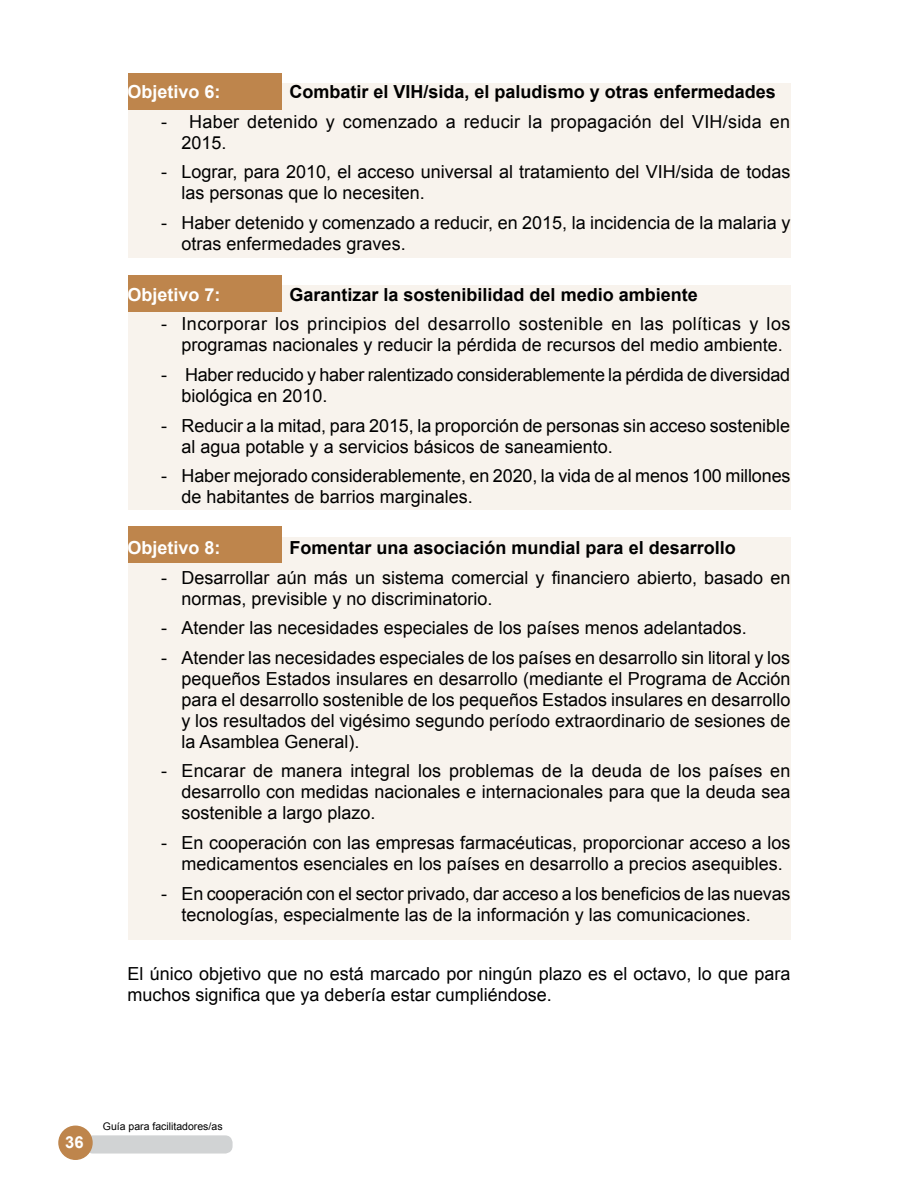
<style>
.page{position:relative;width:918px;height:1188px;background:#fff}
.page>*{position:absolute;margin:0;border:0;box-sizing:border-box;transform-origin:0 0}
.t1{font:18px/21px "Arial";color:#000}
.t2{font:700 18px "Arial";color:#000}
.t3{font:18px/21px "Arial";letter-spacing:.02em;color:#000}
.t4{font:700 18px "Arial";color:#fff}
.t5{font:700 16.5px "Arial";color:#fff}
.t6{font:10.5px "Arial";color:#000}
</style>
<div class="page">
<div style="left:86px;top:1136px;width:146px;height:17px;background:#d1d3d4;border-radius:7px"></div>
<div style="left:86px;top:1135px;width:147px;height:19px;border:2px solid #d1d3d4;border-radius:7px"></div>
<div style="left:59px;top:1126px;width:33px;height:33px;background:#be854c;border-radius:50%"></div>
<div style="left:58px;top:1126px;width:35px;height:34px;border:2px solid #be854c;border-radius:50%"></div>
<div style="left:128px;top:84px;width:662px;height:174px;background:#f8f3ed"></div>
<div style="left:128px;top:286px;width:662px;height:224px;background:#f8f3ed"></div>
<div style="left:128px;top:537px;width:662px;height:403px;background:#f8f3ed"></div>
<div style="left:128px;top:526px;width:154px;height:37px;background:#be854c"></div>
<div style="left:128px;top:275px;width:154px;height:37px;background:#be854c"></div>
<div style="left:128px;top:73px;width:154px;height:37px;background:#be854c"></div>
<p class="t4" style="left:128px;top:80px;width:95px">Objetivo 6:</p>
<p class="t2" style="left:290px;top:80px;width:488px">Combatir el VIH/sida, el paludismo y otras enfermedades</p>
<p class="t1" style="left:182px;top:111px;width:610px;text-indent:-20px">- Haber detenido y comenzado a reducir la propagación del VIH/sida en<br>2015.</p>
<p class="t1" style="left:182px;top:162px;width:610px;text-indent:-20px">- Lograr, para 2010, el acceso universal al tratamiento del VIH/sida de todas las personas que lo necesiten.</p>
<p class="t1" style="left:182px;top:212px;width:610px;text-indent:-20px">- Haber detenido y comenzado a reducir, en 2015, la incidencia de la malaria y otras enfermedades graves.</p>
<p class="t4" style="left:128px;top:283px;width:95px">Objetivo 7:</p>
<p class="t2" style="left:290px;top:283px;width:410px">Garantizar la sostenibilidad del medio ambiente</p>
<p class="t3" style="left:182px;top:314px;width:610px;text-indent:-20px">- Incorporar los principios del desarrollo sostenible en las políticas y los programas nacionales y reducir la pérdida de recursos del medio ambiente.</p>
<p class="t1" style="left:182px;top:364px;width:610px;text-indent:-20px">- Haber reducido y haber ralentizado considerablemente la pérdida de diversidad biológica en 2010.</p>
<p class="t1" style="left:182px;top:415px;width:610px;text-indent:-20px">- Reducir a la mitad, para 2015, la proporción de personas sin acceso sostenible al agua potable y a servicios básicos de saneamiento.</p>
<p class="t1" style="left:182px;top:466px;width:611px;text-indent:-20px">- Haber mejorado considerablemente, en 2020, la vida de al menos 100 millones de habitantes de barrios marginales.</p>
<p class="t4" style="left:128px;top:536px;width:95px">Objetivo 8:</p>
<p class="t2" style="left:290px;top:536px;width:448px">Fomentar una asociación mundial para el desarrollo</p>
<p class="t1" style="left:182px;top:567px;width:610px;text-indent:-20px">- Desarrollar aún más un sistema comercial y financiero abierto, basado en normas, previsible y no discriminatorio.</p>
<p class="t1" style="left:161px;top:618px;width:587px">- Atender las necesidades especiales de los países menos adelantados.</p>
<p class="t1" style="left:182px;top:647px;width:610px;text-align:justify;text-indent:-20px">- Atender las necesidades especiales de los países en desarrollo sin litoral y los pequeños Estados insulares en desarrollo (mediante el Programa de Acción para el desarrollo sostenible de los pequeños Estados insulares en desarrollo y los resultados del vigésimo segundo período extraordinario de sesiones de la Asamblea General).</p>
<p class="t1" style="left:182px;top:761px;width:610px;text-align:justify;text-indent:-20px">- Encarar de manera integral los problemas de la deuda de los países en desarrollo con medidas nacionales e internacionales para que la deuda sea sostenible a largo plazo.</p>
<p class="t1" style="left:182px;top:832px;width:610px;text-indent:-20px">- En cooperación con las empresas farmacéuticas, proporcionar acceso a los medicamentos esenciales en los países en desarrollo a precios asequibles.</p>
<p class="t1" style="left:182px;top:883px;width:611px;text-indent:-20px">- En cooperación con el sector privado, dar acceso a los beneficios de las nuevas tecnologías, especialmente las de la información y las comunicaciones.</p>
<p class="t1" style="left:128px;top:963px;width:664px">El único objetivo que no está marcado por ningún plazo es el octavo, lo que para muchos significa que ya debería estar cumpliéndose.</p>
<p class="t5" style="left:65px;top:1131px;width:20px">36</p>
<p class="t6" style="left:103px;top:1119px;width:121px">Guía para facilitadores/as</p>
</div>
